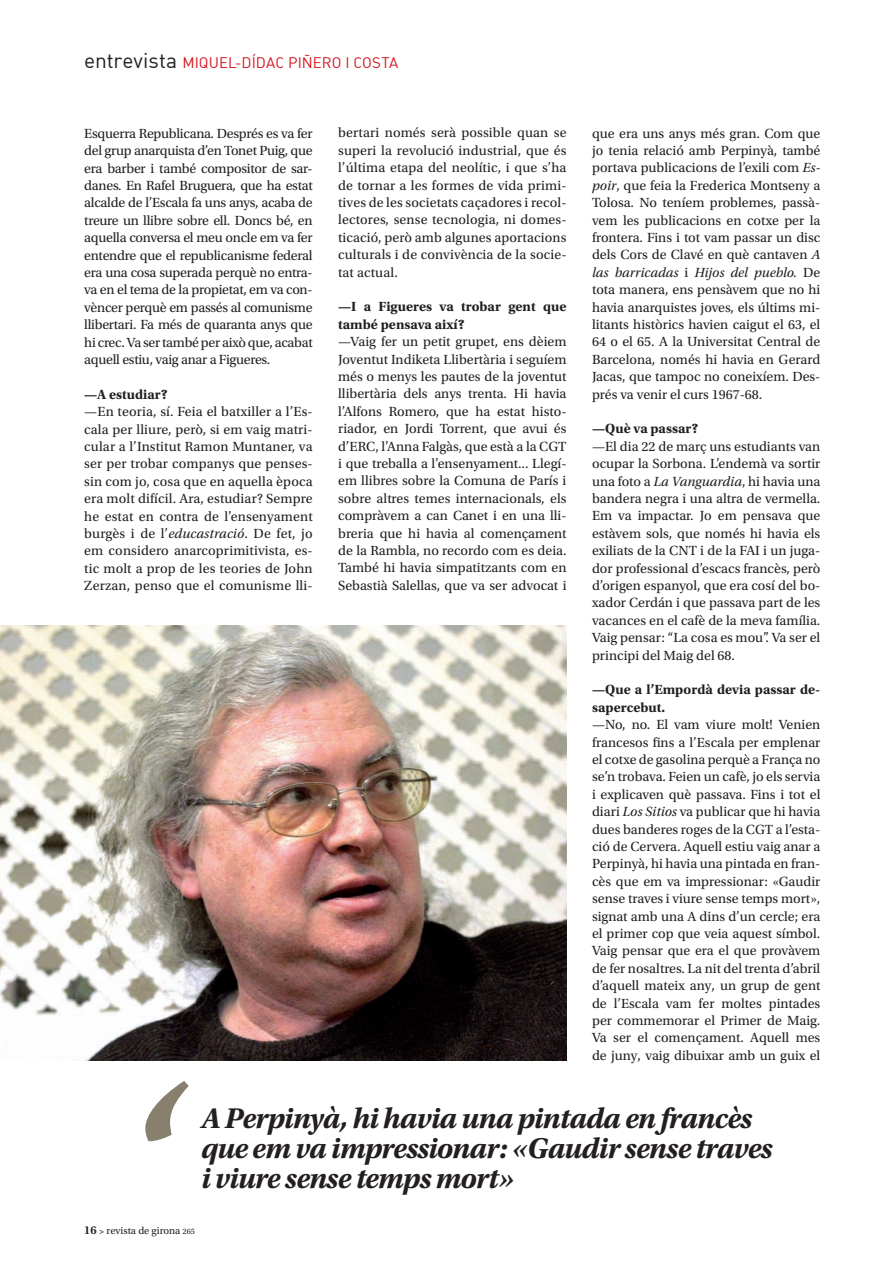
<style>
.page{position:relative;width:895px;height:1278px;background:#fff}
.page>*{position:absolute;margin:0;border:0;box-sizing:border-box;transform-origin:0 0}
.t1{font:italic 700 186px "Utopia Std";color:#887f6f}
.t2{font:italic 700 30px/30px "Utopia Std";letter-spacing:-.03em;color:#231f20}
.t3{font:15px "DIN Regular Alternate";letter-spacing:.005em;color:#d2161e}
.t4{font:13.95px/17.4px "Utopia Std";color:#231f20;text-align:justify}
.t5{font:700 13.95px/17.4px "Utopia Std";color:#231f20}
.t6{font:10.5px "Utopia Std";color:#231f20}
.s1{font-size:21px;color:#231f20}
.s2{font-style:italic}
.s3{font-weight:600;font-size:12px}
.s4{font-weight:600;font-size:9px}
.s5{font-size:8.25px}
</style>
<div class="page">
<img style="left:0;top:625px;width:566px;height:435px">
<p class="t3" style="left:84px;top:53px;width:315px"><span class="s1">entrevista</span> MIQUEL-DÍDAC PIÑERO I COSTA</p>
<p class="t4" style="left:84px;top:125px;width:230px">Esquerra Republicana. Després es va fer del grup anarquista d’en Tonet Puig, que era barber i també compositor de sar&shy;danes. En Rafel Bruguera, que ha estat alcalde de l’Escala fa uns anys, acaba de treure un llibre sobre ell. Doncs bé, en aquella conversa el meu oncle em va fer entendre que el republicanisme federal era una cosa superada perquè no entra&shy;va en el tema de la propietat, em va con&shy;vèncer perquè em passés al comunisme llibertari. Fa més de quaranta anys que hi crec. Va ser també per això que, acabat aquell estiu, vaig anar a Figueres.</p>
<p class="t5" style="left:84px;top:386px;width:85px">—A estudiar?</p>
<p class="t4" style="left:84px;top:403px;width:230px">—En teoria, sí. Feia el batxiller a l’Es&shy;cala per lliure, però, si em vaig matri&shy;cular a l’Institut Ramon Muntaner, va ser per trobar companys que penses&shy;sin com jo, cosa que en aquella època era molt difícil. Ara, estudiar? Sempre he estat en contra de l’ensenyament burgès i de l’<span class="s2">educastració</span>. De fet, jo em considero anarcoprimitivista, es&shy;tic molt a prop de les teories de John Zerzan, penso que el comunisme lli-</p>
<p class="t4" style="left:338px;top:124px;width:230px">bertari només serà possible quan se superi la revolució industrial, que és l’última etapa del neolític, i que s’ha de tornar a les formes de vida primi&shy;tives de les societats caçadores i recol&shy;lectores, sense tecnologia, ni domes&shy;ticació, però amb algunes aportacions culturals i de convivència de la socie&shy;tat actual.</p>
<p class="t5" style="left:338px;top:298px;width:230px">—I a Figueres va trobar gent que també pensava així?</p>
<p class="t4" style="left:338px;top:333px;width:230px">—Vaig fer un petit grupet, ens dèiem Joventut Indiketa Llibertària i seguíem més o menys les pautes de la joventut llibertària dels anys trenta. Hi havia l’Alfons Romero, que ha estat histo&shy;riador, en Jordi Torrent, que avui és d’ERC, l’Anna Falgàs, que està a la CGT i que treballa a l’ensenyament... Llegí&shy;em llibres sobre la Comuna de París i sobre altres temes internacionals, els compràvem a can Canet i en una lli&shy;breria que hi havia al començament de la Rambla, no recordo com es deia.<br>També hi havia simpatitzants com en Sebastià Salellas, que va ser advocat i</p>
<p class="t4" style="left:592px;top:125px;width:230px">que era uns anys més gran. Com que jo tenia relació amb Perpinyà, també portava publicacions de l’exili com <span class="s2">Es&shy;poir</span>, que feia la Frederica Montseny a Tolosa. No teníem problemes, passà&shy;vem les publicacions en cotxe per la frontera. Fins i tot vam passar un disc dels Cors de Clavé en què cantaven <span class="s2">A las barricadas</span> i <span class="s2">Hijos del pueblo.</span> De tota manera, ens pensàvem que no hi havia anarquistes joves, els últims mi&shy;litants històrics havien caigut el 63, el 64 o el 65. A la Universitat Central de Barcelona, només hi havia en Gerard Jacas, que tampoc no coneixíem. Des&shy;prés va venir el curs 1967-68.</p>
<p class="t5" style="left:592px;top:420px;width:108px">—Què va passar?</p>
<p class="t4" style="left:592px;top:438px;width:230px">—El dia 22 de març uns estudiants van ocupar la Sorbona. L’endemà va sortir una foto a <span class="s2">La Vanguardia</span>, hi havia una bandera negra i una altra de vermella.<br>Em va impactar. Jo em pensava que estàvem sols, que només hi havia els exiliats de la CNT i de la FAI i un juga&shy;dor professional d’escacs francès, però d’origen espanyol, que era cosí del bo&shy;xador Cerdán i que passava part de les vacances en el cafè de la meva família.<br>Vaig pensar: “La cosa es mou”. Va ser el principi del Maig del 68.</p>
<p class="t5" style="left:592px;top:681px;width:230px">—Que a l’Empordà devia passar de&shy;sapercebut.</p>
<p class="t4" style="left:592px;top:716px;width:230px">—No, no. El vam viure molt! Venien francesos fins a l’Escala per emplenar el cotxe de gasolina perquè a França no se’n trobava. Feien un cafè, jo els servia i explicaven què passava. Fins i tot el diari <span class="s2">Los Sitios</span> va publicar que hi havia dues banderes roges de la CGT a l’esta&shy;ció de Cervera. Aquell estiu vaig anar a Perpinyà, hi havia una pintada en fran&shy;cès que em va impressionar: «Gaudir sense traves i viure sense temps mort», signat amb una A dins d’un cercle; era el primer cop que veia aquest símbol.<br>Vaig pensar que era el que provàvem de fer nosaltres. La nit del trenta d’abril d’aquell mateix any, un grup de gent de l’Escala vam fer moltes pintades per commemorar el Primer de Maig.<br>Va ser el començament. Aquell mes de juny, vaig dibuixar amb un guix el</p>
<h1 class="t1" style="left:124px;top:1048px;width:51px">‘</h1>
<h2 class="t2" style="left:201px;top:1104px;width:573px">A Perpinyà, hi havia una pintada en francès que em va impressionar: «Gaudir sense traves i viure sense temps mort»</h2>
<p class="t6" style="left:84px;top:1225px;width:112px"><span class="s3">16</span> <span class="s4">&gt;</span> revista de girona <span class="s5">265</span></p>
</div>
